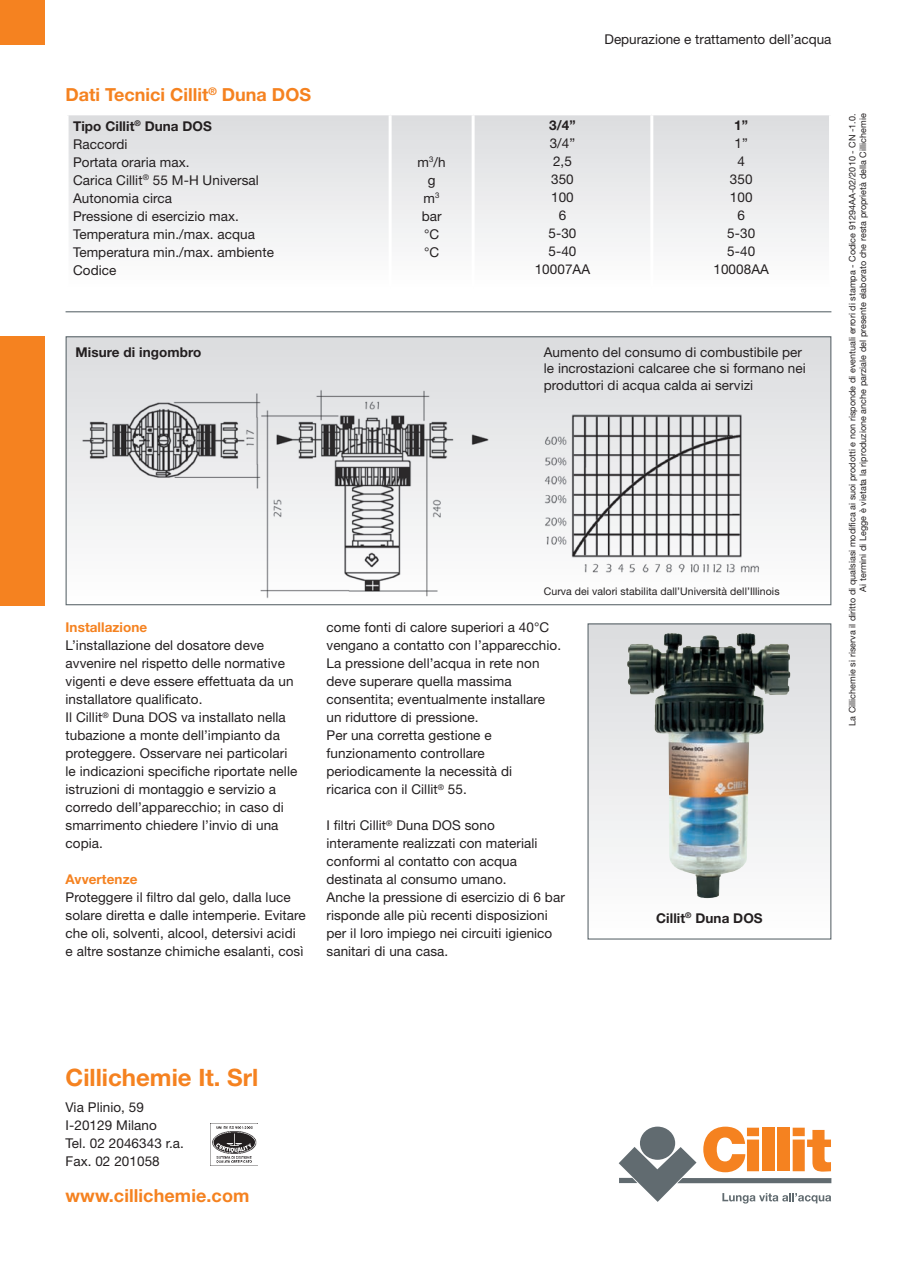
<style>
.page{position:relative;width:897px;height:1267px;background:#fff}
.page>*{position:absolute;margin:0;border:0;box-sizing:border-box;transform-origin:0 0}
.t1{font:700 24px "Helvetica Neue";color:#f58220}
.t2{font:700 18px "Helvetica Neue";color:#f58220}
.t3{font:13.5px/18px "Helvetica Neue";letter-spacing:.005em;color:#231f20}
.t4{font:700 13.5px "Helvetica Neue";letter-spacing:.005em;color:#231f20}
.t5{font:700 13.5px "Helvetica Neue";letter-spacing:.005em;color:#f58220}
.t6{font:10.5px "Helvetica Neue";letter-spacing:.005em;color:#231f20}
.t7{font:9px/10.5px "Helvetica Neue";letter-spacing:.005em;color:#231f20;text-align:right}
.s1{font-weight:700}
</style>
<div class="page">
<img style="left:589px;top:625px;width:240px;height:274px">
<div style="left:587px;top:623px;width:244px;height:316px;border:1px solid #616b70"></div>
<svg style="left:618px;top:1126px;width:213px;height:77px"></svg>
<div style="left:0;top:0;width:44px;height:44px;background:#f58220"></div>
<div style="left:66px;top:337px;width:764px;height:267px;background:linear-gradient(to bottom,#dbdcde,#fefefe)"></div>
<img style="left:74px;top:387px;width:420px;height:211px">
<div style="left:66px;top:336px;width:765px;height:269px;border:1px solid #616b70"></div>
<svg style="left:69px;top:115px;width:319px;height:127px"></svg>
<svg style="left:391px;top:115px;width:437px;height:127px"></svg>
<hr style="left:471px;top:115px;width:3px;height:172px;background:#fff">
<hr style="left:650px;top:115px;width:3px;height:172px;background:#fff">
<hr style="left:66px;top:311px;width:765px;height:1px;background:#616b70">
<div style="left:0;top:336px;width:44px;height:269px;background:#f58220"></div>
<img style="left:626px;top:633px;width:119px;height:52px">
<img style="left:543px;top:408px;width:220px;height:170px">
<img style="left:210px;top:1123px;width:47px;height:42px">
<h2 class="t2" style="left:66px;top:83px;width:247px">Dati Tecnici Cillit<sup>®</sup> Duna DOS</h2>
<p class="t3" style="left:73px;top:116px;width:202px"><span class="s1">Tipo Cillit</span><sup>®</sup> <span class="s1">Duna DOS<br></span>Raccordi<br>Portata oraria max.<br>Carica Cillit<sup>®</sup> 55 M-H Universal<br>Autonomia circa<br>Pressione di esercizio max.<br>Temperatura min./max. acqua<br>Temperatura min./max. ambiente<br>Codice</p>
<p class="t3" style="left:417px;top:152px;width:30px;text-align:center">m<sup>3</sup>/h g<br>m<sup>3 </sup>bar °C °C</p>
<p class="t3" style="left:604px;top:30px;width:228px">Depurazione e trattamento dell’acqua</p>
<p class="t4" style="left:549px;top:117px;width:28px">3/4”</p>
<p class="t3" style="left:534px;top:134px;width:57px;text-align:center">3/4”<br>2,5<br>350<br>100<br>6<br>5-30<br>5-40<br>10007AA</p>
<p class="t4" style="left:734px;top:117px;width:15px">1”</p>
<p class="t3" style="left:713px;top:134px;width:57px;text-align:center">1”<br>4<br>350<br>100<br>6<br>5-30<br>5-40<br>10008AA</p>
<p class="t4" style="left:76px;top:343px;width:127px">Misure di ingombro</p>
<p class="t3" style="left:543px;top:343px;width:263px;line-height:16.5px">Aumento del consumo di combustibile per le incrostazioni calcaree che si formano nei produttori di acqua calda ai servizi</p>
<p class="t5" style="left:66px;top:618px;width:83px">Installazione</p>
<p class="t3" style="left:66px;top:636px;width:233px">L’installazione del dosatore deve avvenire nel rispetto delle normative vigenti e deve essere effettuata da un installatore qualificato.<br>Il Cillit<sup>®</sup> Duna DOS va installato nella tubazione a monte dell’impianto da proteggere. Osservare nei particolari le indicazioni specifiche riportate nelle istruzioni di montaggio e servizio a corredo dell’apparecchio; in caso di smarrimento chiedere l’invio di una copia.</p>
<p class="t5" style="left:66px;top:871px;width:73px">Avvertenze</p>
<p class="t3" style="left:66px;top:888px;width:242px">Proteggere il filtro dal gelo, dalla luce solare diretta e dalle intemperie. Evitare che oli, solventi, alcool, detersivi acidi e altre sostanze chimiche esalanti, così</p>
<p class="t6" style="left:543px;top:585px;width:237px">Curva dei valori stabilita dall’Università dell’Illinois</p>
<p class="t3" style="left:326px;top:618px;width:236px">come fonti di calore superiori a 40°C vengano a contatto con l’apparecchio.<br>La pressione dell’acqua in rete non deve superare quella massima consentita; eventualmente installare un riduttore di pressione.<br>Per una corretta gestione e funzionamento controllare periodicamente la necessità di<br>ricarica con il Cillit<sup>®</sup> 55.</p>
<p class="t3" style="left:326px;top:816px;width:240px">I filtri Cillit<sup>®</sup> Duna DOS sono interamente realizzati con materiali conformi al contatto con acqua destinata al consumo umano.<br>Anche la pressione di esercizio di 6 bar risponde alle più recenti disposizioni per il loro impiego nei circuiti igienico sanitari di una casa.</p>
<p class="t4" style="left:656px;top:909px;width:108px">Cillit<sup>®</sup> Duna DOS</p>
<p class="t7" style="left:846px;top:725px;width:614px;rotate:-90deg">La Cillichemie si riserva il diritto di qualsiasi modifica ai suoi prodotti e non risponde di eventuali errori di stampa - Codice 91294AA-02/2010 - CN -1.0.<br>Ai termini di Legge è vietata la riproduzione anche parziale del presente elaborato che resta proprietà della Cillichemie</p>
<h1 class="t1" style="left:66px;top:1062px;width:194px">Cillichemie It. Srl</h1>
<p class="t3" style="left:66px;top:1097px;width:120px">Via Plinio, 59<br>I-20129 Milano<br>Tel. 02 2046343 r.a.<br>Fax. 02 201058</p>
<h2 class="t2" style="left:66px;top:1184px;width:185px">www.cillichemie.com</h2>
</div>
